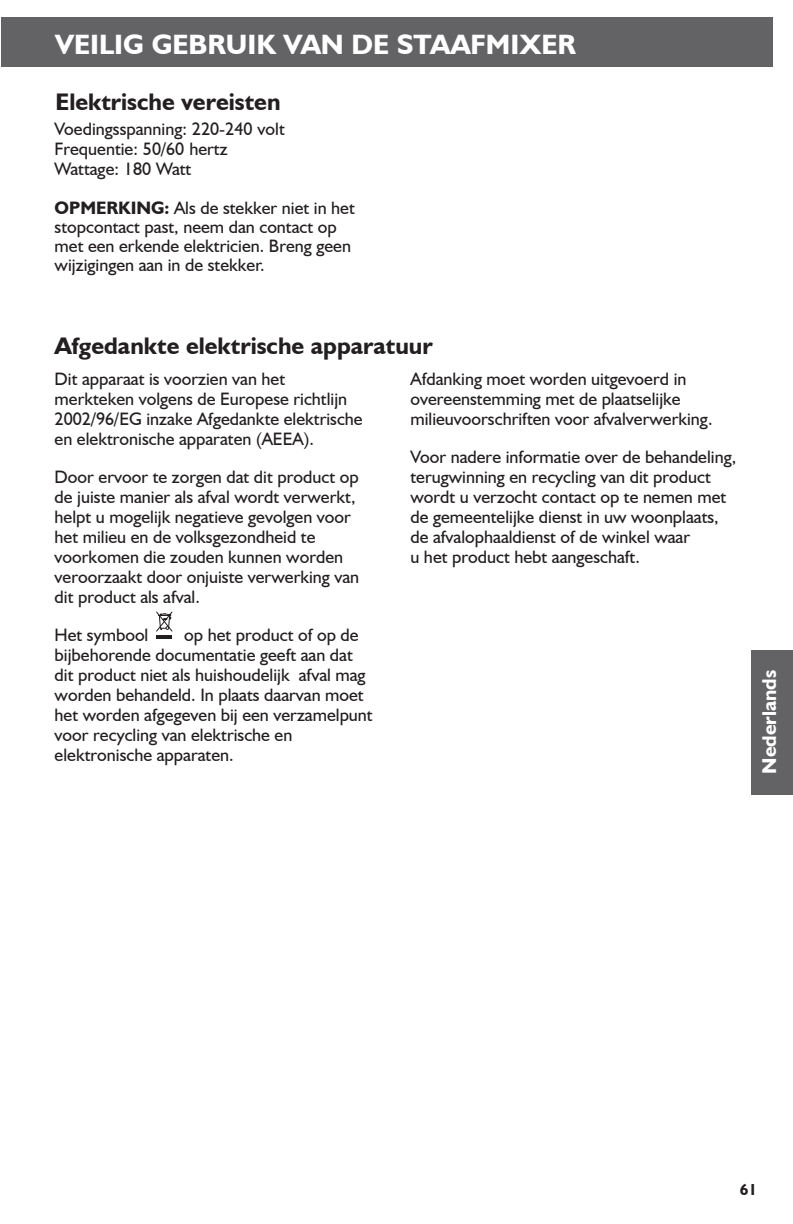
<style>
.page{position:relative;width:793px;height:1224px;background:#fff}
.page>*{position:absolute;margin:0;border:0;box-sizing:border-box;transform-origin:0 0}
.t1{font:700 28px "Humanist 521 BT";color:#fff}
.t2{font:700 24px "Humanist 521 BT";color:#231f20}
.t3{font:700 20px "Humanist 521 BT";color:#fff}
.t4{font:18px/20px "Humanist 521 BT";color:#231f20}
.t5{font:700 16px "Humanist 521 BT";color:#231f20}
.s1{font-weight:700}
</style>
<div class="page">
<div style="left:2px;top:17px;width:770px;height:49px;background:#636366"></div>
<div style="left:751px;top:650px;width:41px;height:144px;background:#636366"></div>
<svg style="left:156px;top:612px;width:16px;height:19px"></svg>
<hr style="left:157px;top:635px;width:15px;height:4px;background:#231f20">
<h1 class="t1" style="left:55px;top:34px;width:522px">VEILIG GEBRUIK VAN DE STAAFMIXER</h1>
<h2 class="t2" style="left:56px;top:93px;width:226px">Elektrische vereisten</h2>
<p class="t4" style="left:55px;top:120px;width:231px">Voedingsspanning: 220-240 volt<br>Frequentie: 50/60 hertz<br>Wattage: 180 Watt</p>
<p class="t4" style="left:55px;top:200px;width:301px;line-height:19px"><span class="s1">OPMERKING:</span> Als de stekker niet in het stopcontact past, neem dan contact op met een erkende elektricien. Breng geen wijzigingen aan in de stekker.</p>
<h2 class="t2" style="left:55px;top:337px;width:379px">Afgedankte elektrische apparatuur</h2>
<p class="t4" style="left:55px;top:371px;width:309px">Dit apparaat is voorzien van het merkteken volgens de Europese richtlijn 2002/96/EG inzake Afgedankte elektrische en elektronische apparaten (AEEA).</p>
<p class="t4" style="left:55px;top:469px;width:306px">Door ervoor te zorgen dat dit product op de juiste manier als afval wordt verwerkt, helpt u mogelijk negatieve gevolgen voor het milieu en de volksgezondheid te voorkomen die zouden kunnen worden veroorzaakt door onjuiste verwerking van dit product als afval.</p>
<p class="t4" style="left:55px;top:627px;width:95px">Het symbool</p>
<p class="t4" style="left:55px;top:627px;width:319px;text-indent:129px">op het product of op de bijbehorende documentatie geeft aan dat dit product niet als huishoudelijk afval mag worden behandeld. In plaats daarvan moet het worden afgegeven bij een verzamelpunt voor recycling van elektrische en elektronische apparaten.</p>
<p class="t4" style="left:410px;top:371px;width:303px">Afdanking moet worden uitgevoerd in overeenstemming met de plaatselijke milieuvoorschriften voor afvalverwerking.</p>
<p class="t4" style="left:410px;top:449px;width:327px">Voor nadere informatie over de behandeling, terugwinning en recycling van dit product wordt u verzocht contact op te nemen met de gemeentelijke dienst in uw woonplaats, de afvalophaaldienst of de winkel waar<br>u het product hebt aangeschaft.</p>
<p class="t3" style="left:761px;top:774px;width:105px;rotate:-90deg">Nederlands</p>
<p class="t5" style="left:739px;top:1183px;width:19px">61</p>
</div>
